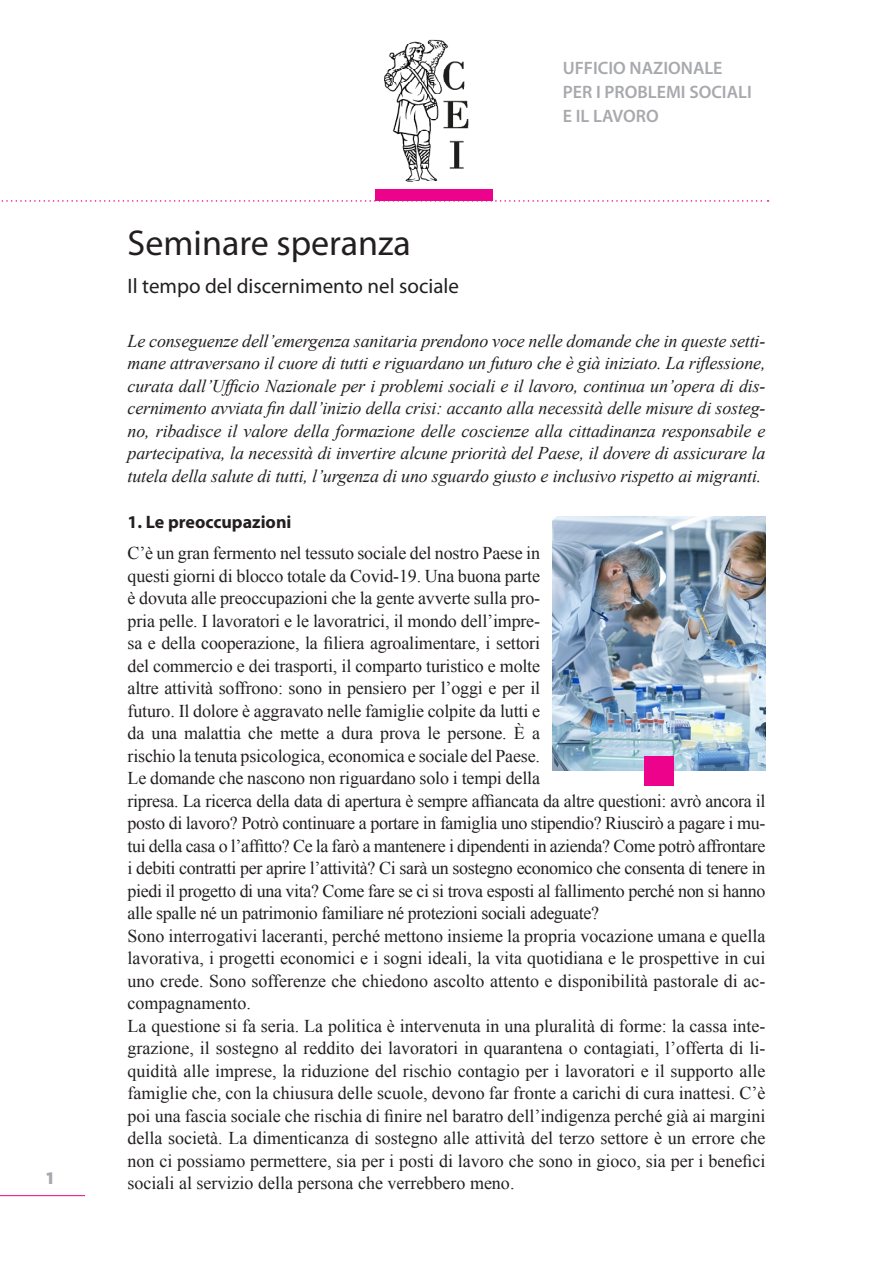
<style>
.page{position:relative;width:893px;height:1263px;background:#fff}
.page>*{position:absolute;margin:0;border:0;box-sizing:border-box;transform-origin:0 0}
.Titolo_12_myriad{font:36px "Myriad Pro";color:#231f20}
.Titolo_12_myriad-2{font:21px "Myriad Pro";color:#231f20}
.Times_senza_rientro{font:18px/22.5px "Times New Roman";letter-spacing:-.01em;color:#231f20;text-align:justify}
.Times_senza_rientro-2{font:italic 18px/22.5px "Times New Roman";letter-spacing:-.01em;color:#231f20;text-align:justify}
.Titolo_12_myriad-3{font:600 18px "Myriad Pro";color:#a8a9ad}
.Titolo_12_myriad-4{font:700 18px "Myriad Pro";color:#231f20}
.Testo_11{font:900 16.5px "Gotham";color:#a8a9ad}
</style>
<div class="page">
<img style="left:384px;top:39px;width:109px;height:161px">
<hr style="left:0;top:1195px;width:85px;height:1px;background:#ed028c">
<svg style="left:1px;top:200px;width:767px;height:2px"></svg>
<img style="left:553px;top:516px;width:212px;height:255px">
<div style="left:375px;top:189px;width:117px;height:11px;background:#ed028c"></div>
<div style="left:644px;top:756px;width:30px;height:30px;background:#ed028c"></div>
<p class="Testo_11" style="left:47px;top:1168px;width:8px">1</p>
<p class="Titolo_12_myriad-3" style="left:563px;top:56px;width:161px">UFFICIO NAZIONALE</p>
<p class="Titolo_12_myriad-3" style="left:563px;top:80px;width:191px">PER I PROBLEMI SOCIALI</p>
<p class="Titolo_12_myriad-3" style="left:563px;top:104px;width:98px">E IL LAVORO</p>
<p class="Titolo_12_myriad" style="left:128px;top:220px;width:285px">Seminare speranza</p>
<p class="Titolo_12_myriad-2" style="left:128px;top:273px;width:333px">Il tempo del discernimento nel sociale</p>
<p class="Times_senza_rientro-2" style="left:128px;top:329px;width:639px">Le conseguenze dell’emergenza sanitaria prendono voce nelle domande che in queste setti&shy;mane attraversano il cuore di tutti e riguardano un futuro che è già iniziato. La riflessione, curata dall’Ufficio Nazionale per i problemi sociali e il lavoro, continua un’opera di dis&shy;cernimento avviata fin dall’inizio della crisi: accanto alla necessità delle misure di sosteg&shy;no, ribadisce il valore della formazione delle coscienze alla cittadinanza responsabile e partecipativa, la necessità di invertire alcune priorità del Paese, il dovere di assicurare la tutela della salute di tutti, l’urgenza di uno sguardo giusto e inclusivo rispetto ai migranti.</p>
<p class="Titolo_12_myriad-4" style="left:128px;top:510px;width:165px">1. Le preoccupazioni</p>
<p class="Times_senza_rientro" style="left:128px;top:541px;width:640px;text-align:left">C’è un gran fermento nel tessuto sociale del nostro Paese in<br>questi giorni di blocco totale da Covid-19. Una buona parte<br>è dovuta alle preoccupazioni che la gente avverte sulla pro-<br>pria pelle. I lavoratori e le lavoratrici, il mondo dell’impre-<br>sa e della cooperazione, la filiera agroalimentare, i settori<br>del commercio e dei trasporti, il comparto turistico e molte<br>altre attività soffrono: sono in pensiero per l’oggi e per il<br>futuro. Il dolore è aggravato nelle famiglie colpite da lutti e<br>da una malattia che mette a dura prova le persone. È a<br>rischio la tenuta psicologica, economica e sociale del Paese.<br>Le domande che nascono non riguardano solo i tempi della<br>ripresa. La ricerca della data di apertura è sempre affiancata da altre questioni: avrò ancora il posto di lavoro? Potrò continuare a portare in famiglia uno stipendio? Riuscirò a pagare i mu&shy;tui della casa o l’affitto? Ce la farò a mantenere i dipendenti in azienda? Come potrò affrontare i debiti contratti per aprire l’attività? Ci sarà un sostegno economico che consenta di tenere in piedi il progetto di una vita? Come fare se ci si trova esposti al fallimento perché non si hanno alle spalle né un patrimonio familiare né protezioni sociali adeguate?</p>
<p class="Times_senza_rientro" style="left:128px;top:924px;width:639px">Sono interrogativi laceranti, perché mettono insieme la propria vocazione umana e quella lavorativa, i progetti economici e i sogni ideali, la vita quotidiana e le prospettive in cui uno crede. Sono sofferenze che chiedono ascolto attento e disponibilità pastorale di ac&shy;compagnamento.</p>
<p class="Times_senza_rientro" style="left:128px;top:1014px;width:639px">La questione si fa seria. La politica è intervenuta in una pluralità di forme: la cassa inte&shy;grazione, il sostegno al reddito dei lavoratori in quarantena o contagiati, l’offerta di li&shy;quidità alle imprese, la riduzione del rischio contagio per i lavoratori e il supporto alle famiglie che, con la chiusura delle scuole, devono far fronte a carichi di cura inattesi. C’è poi una fascia sociale che rischia di finire nel baratro dell’indigenza perché già ai margini della società. La dimenticanza di sostegno alle attività del terzo settore è un errore che non ci possiamo permettere, sia per i posti di lavoro che sono in gioco, sia per i benefici sociali al servizio della persona che verrebbero meno.</p>
</div>
